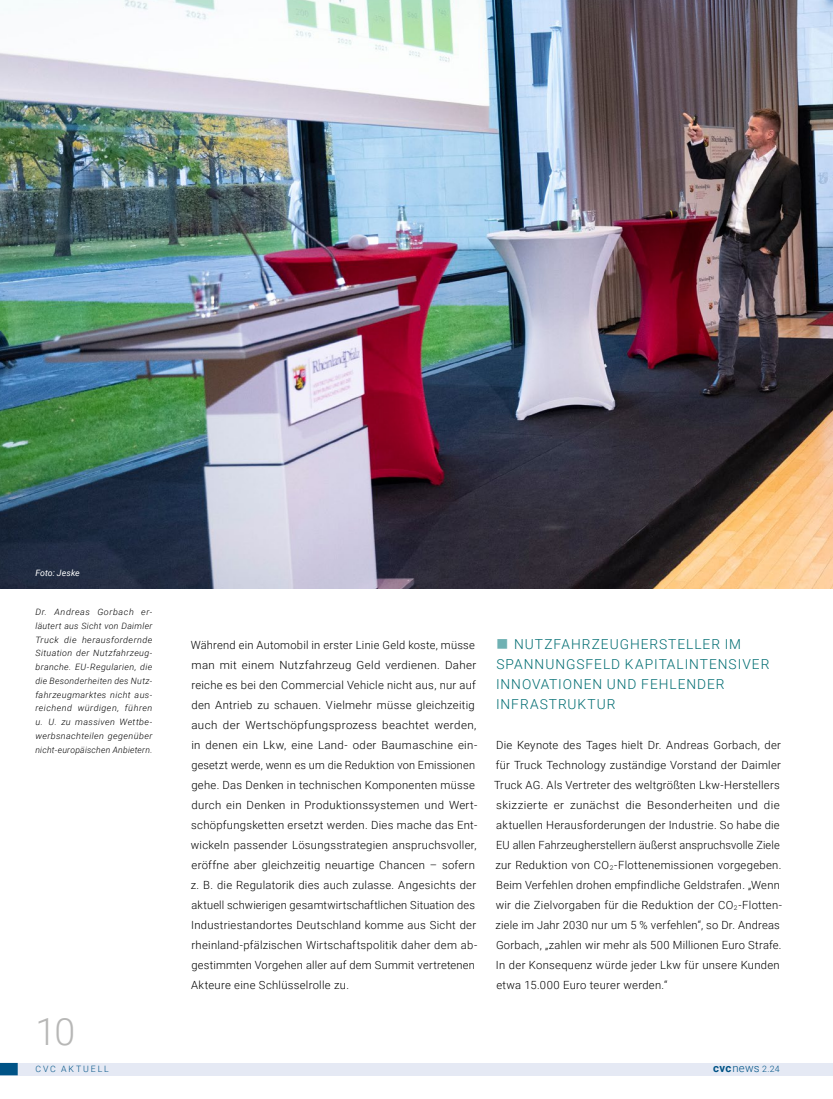
<style>
.page{position:relative;width:833px;height:1099px;background:#fff}
.page>*{position:absolute;margin:0;border:0;box-sizing:border-box;transform-origin:0 0}
.t1{font:300 37.5px "Roboto";color:#b7b7b6}
.t2{font:300 13.75px/20px "Roboto";letter-spacing:.07em;color:#006d72}
.t3{font:300 11.38px "Roboto";color:#005386}
.t4{font:300 11.25px/20px "Roboto";letter-spacing:.025em;color:#000}
.t5{font:italic 300 8.75px/13.8px "Roboto";letter-spacing:.035em;color:#000;text-align:justify}
.t6{font:300 8.75px "Roboto";letter-spacing:.215em;color:#005386}
.t7{font:italic 8.75px "Roboto";letter-spacing:.005em;color:#fff}
.s1{font-weight:700}
.s2{font-size:8.75px}
</style>
<div class="page">
<img style="left:0;top:0;width:833px;height:589px">
<div style="left:0;top:1062px;width:833px;height:13px;background:#e5e9f4"></div>
<div style="left:0;top:1062px;width:18px;height:13px;background:#005386"></div>
<p class="t7" style="left:35px;top:567px;width:46px">Foto: Jeske</p>
<p class="t5" style="left:35px;top:605px;width:118px">Dr. Andreas Gorbach er&shy;läutert aus Sicht von Daimler Truck die herausfordernde Situation der Nutzfahrzeug&shy;branche. EU-Regularien, die die Besonderheiten des Nutz&shy;fahrzeugmarktes nicht aus&shy;reichend würdigen, führen u. U. zu massiven Wettbe&shy;werbsnachteilen gegenüber nicht-europäischen Anbietern.</p>
<p class="t4" style="left:191px;top:634px;width:288px">Während ein Automobil in erster Linie Geld koste, müsse man mit einem Nutzfahrzeug Geld verdienen. Daher reiche es bei den Commercial Vehicle nicht aus, nur auf den Antrieb zu schauen. Vielmehr müsse gleichzeitig auch der Wertschöpfungsprozess beachtet werden, in denen ein Lkw, eine Land- oder Baumaschine ein&shy;gesetzt werde, wenn es um die Reduktion von Emissionen gehe. Das Denken in technischen Komponenten müsse durch ein Denken in Produktionssystemen und Wert&shy;schöpfungsketten ersetzt werden. Dies mache das Ent&shy;wickeln passender Lösungsstrategien anspruchsvoller, eröffne aber gleichzeitig neuartige Chancen – sofern z. B. die Regulatorik dies auch zulasse. Angesichts der aktuell schwierigen gesamtwirtschaftlichen Situation des Industriestandortes Deutschland komme aus Sicht der rheinland-pfälzischen Wirtschaftspolitik daher dem ab&shy;gestimmten Vorgehen aller auf dem Summit vertretenen Akteure eine Schlüsselrolle zu.</p>
<p class="t2" style="left:496px;top:633px;width:275px;text-indent:18px">NUTZFAHRZEUGHERSTELLER IM<br>SPANNUNGSFELD KAPITALINTENSIVER<br>INNOVATIONEN UND FEHLENDER<br>INFRASTRUKTUR</p>
<p class="t4" style="left:494px;top:734px;width:289px">Die Keynote des Tages hielt Dr. Andreas Gorbach, der für Truck Technology zuständige Vorstand der Daimler Truck AG. Als Vertreter des weltgrößten Lkw-Herstellers skizzierte er zunächst die Besonderheiten und die aktuellen Herausforderungen der Industrie. So habe die EU allen Fahrzeugherstellern äußerst anspruchsvolle Ziele zur Reduktion von CO<sub>2</sub>-Flottenemissionen vorgegeben.<br>Beim Verfehlen drohen empfindliche Geldstrafen. „Wenn wir die Zielvorgaben für die Reduktion der CO<sub>2</sub>-Flotten&shy;ziele im Jahr 2030 nur um 5 % verfehlen“, so Dr. Andreas Gorbach, „zahlen wir mehr als 500 Millionen Euro Strafe.<br>In der Konsequenz würde jeder Lkw für unsere Kunden etwa 15.000 Euro teurer werden.“</p>
<h1 class="t1" style="left:35px;top:1005px;width:41px">10</h1>
<p class="t6" style="left:36px;top:1062px;width:75px">CVC AKTUELL</p>
<p class="t3" style="left:713px;top:1060px;width:68px"><span class="s1">cvc</span>news <span class="s2">2.24</span></p>
</div>
